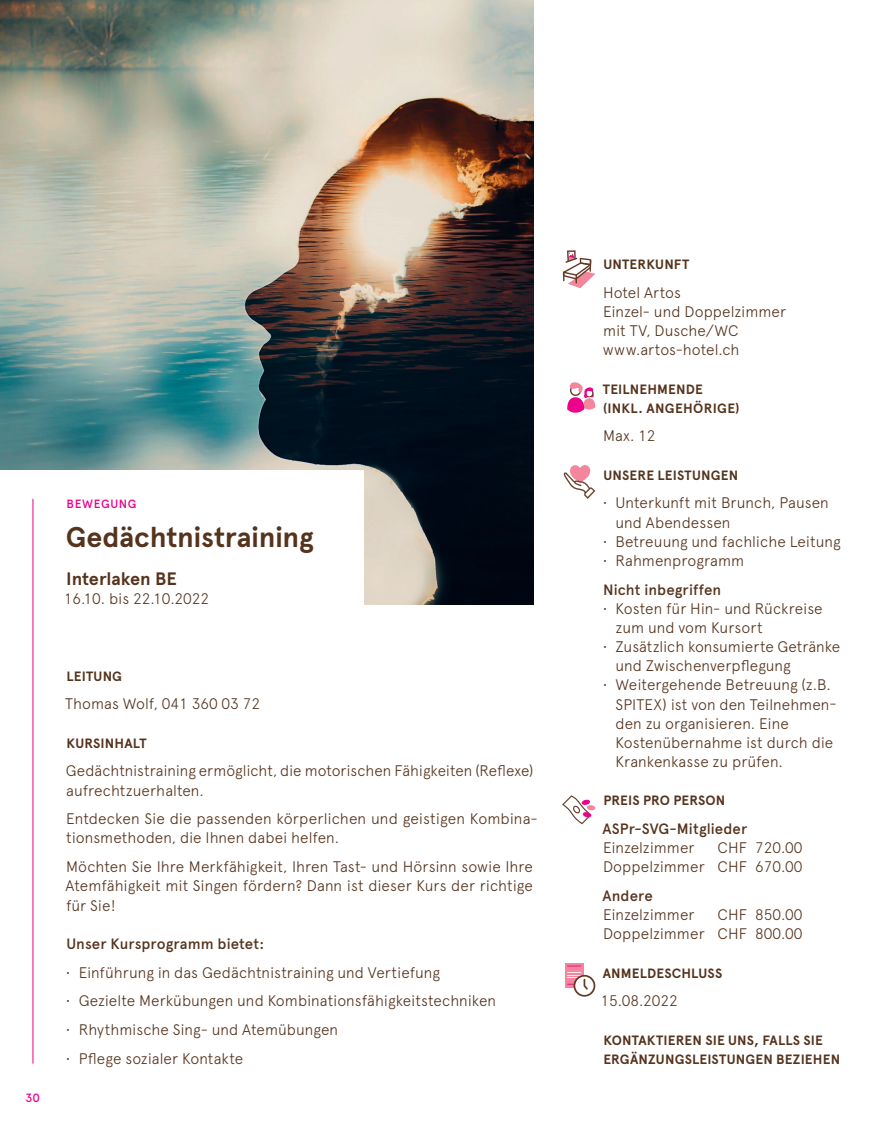
<style>
.page{position:relative;width:893px;height:1136px;background:#fff}
.page>*{position:absolute;margin:0;border:0;box-sizing:border-box;transform-origin:0 0}
.t1{font:700 28.5px "Apercu Pro";letter-spacing:-.005em;color:#55331d}
.t2{font:700 18px "Apercu Pro";color:#55331d}
.t3{font:300 15.3px/19.2px "Apercu Pro";letter-spacing:.005em;color:#55331d}
.t4{font:500 15px "Apercu Pro";letter-spacing:.005em;color:#55331d}
.t5{font:700 13.5px/19.2px "Apercu Pro";letter-spacing:.015em;color:#55331d}
.t6{font:500 12px "Apercu Pro";letter-spacing:.05em;color:#ed028c}
</style>
<div class="page">
<svg style="left:563px;top:250px;width:32px;height:38px"></svg>
<svg style="left:567px;top:382px;width:29px;height:30px"></svg>
<svg style="left:563px;top:465px;width:32px;height:34px"></svg>
<svg style="left:562px;top:795px;width:29px;height:29px"></svg>
<div style="left:587px;top:805px;width:8px;height:5px;background:#f3869d;border-radius:50%"></div>
<div style="left:565px;top:963px;width:19px;height:25px;background:#f3869d"></div>
<svg style="left:567px;top:965px;width:28px;height:31px"></svg>
<img style="left:0;top:0;width:534px;height:604px">
<div style="left:0;top:470px;width:364px;height:268px;background:#fff"></div>
<hr style="left:33px;top:499px;width:1px;height:564px;background:#ed028c">
<p class="t6" style="left:67px;top:495px;width:71px">BEWEGUNG</p>
<h1 class="t1" style="left:66px;top:515px;width:250px">Gedächtnistraining</h1>
<p class="t2" style="left:66px;top:565px;width:112px">Interlaken BE</p>
<p class="t3" style="left:64px;top:587px;width:147px">16.10. bis 22.10.2022</p>
<p class="t6" style="left:26px;top:1088px;width:16px">30</p>
<p class="t5" style="left:66px;top:666px;width:57px">LEITUNG</p>
<p class="t3" style="left:65px;top:693px;width:196px">Thomas Wolf, 041 360 03 72</p>
<p class="t5" style="left:66px;top:733px;width:82px">KURSINHALT</p>
<p class="t3" style="left:66px;top:760px;width:469px">Gedächtnistraining ermöglicht, die motorischen Fähigkeiten (Reflexe) aufrechtzuerhalten.</p>
<p class="t3" style="left:66px;top:807px;width:473px">Entdecken Sie die passenden körperlichen und geistigen Kombina&shy;tionsmethoden, die Ihnen dabei helfen.</p>
<p class="t3" style="left:66px;top:855px;width:469px;text-align:justify">Möchten Sie Ihre Merkfähigkeit, Ihren Tast- und Hörsinn sowie Ihre Atemfähigkeit mit Singen fördern? Dann ist dieser Kurs der richtige für Sie!</p>
<p class="t4" style="left:66px;top:932px;width:199px">Unser Kursprogramm bietet:</p>
<p class="t3" style="left:66px;top:961px;width:376px">• Einführung in das Gedächtnistraining und Vertiefung</p>
<p class="t3" style="left:66px;top:989px;width:432px">• Gezielte Merkübungen und Kombinationsfähigkeitstechniken</p>
<p class="t3" style="left:66px;top:1018px;width:274px">• Rhythmische Sing- und Atemübungen</p>
<p class="t3" style="left:66px;top:1047px;width:179px">• Pflege sozialer Kontakte</p>
<p class="t5" style="left:603px;top:254px;width:87px">UNTERKUNFT</p>
<p class="t3" style="left:603px;top:281px;width:185px">Hotel Artos<br>Einzel- und Doppelzimmer mit TV, Dusche/WC www.artos-hotel.ch</p>
<p class="t5" style="left:603px;top:379px;width:138px">TEILNEHMENDE (INKL. ANGEHÖRIGE)</p>
<p class="t3" style="left:603px;top:425px;width:54px">Max. 12</p>
<p class="t5" style="left:603px;top:465px;width:136px">UNSERE LEISTUNGEN</p>
<p class="t3" style="left:615px;top:492px;width:215px;text-indent:-13px">• Unterkunft mit Brunch, Pausen und Abendessen</p>
<p class="t3" style="left:603px;top:530px;width:239px">• Betreuung und fachliche Leitung</p>
<p class="t3" style="left:603px;top:549px;width:143px">• Rahmenprogramm</p>
<p class="t4" style="left:603px;top:578px;width:120px">Nicht inbegriffen</p>
<p class="t3" style="left:615px;top:597px;width:209px;text-indent:-13px">• Kosten für Hin- und Rückreise zum und vom Kursort</p>
<p class="t3" style="left:615px;top:635px;width:226px;text-indent:-13px">• Zusätzlich konsumierte Getränke und Zwischenverpflegung</p>
<p class="t3" style="left:615px;top:674px;width:223px;text-indent:-13px">• Weitergehende Betreuung (z.B.<br>SPITEX) ist von den Teilnehmen&shy;den zu organisieren. Eine<br>Kostenübernahme ist durch die<br>Krankenkasse zu prüfen.</p>
<p class="t5" style="left:603px;top:790px;width:124px">PREIS PRO PERSON</p>
<p class="t4" style="left:602px;top:817px;width:146px">ASPr-SVG-Mitglieder</p>
<p class="t3" style="left:603px;top:836px;width:93px">Einzelzimmer</p>
<p class="t3" style="left:603px;top:836px;width:201px;text-align:right">CHF 720.00<br>Doppelzimmer CHF 670.00</p>
<p class="t4" style="left:602px;top:884px;width:52px">Andere</p>
<p class="t3" style="left:603px;top:903px;width:93px">Einzelzimmer</p>
<p class="t3" style="left:603px;top:903px;width:201px;text-align:right">CHF 850.00<br>Doppelzimmer CHF 800.00</p>
<p class="t5" style="left:603px;top:962px;width:121px">ANMELDESCHLUSS</p>
<p class="t3" style="left:601px;top:989px;width:79px">15.08.2022</p>
<p class="t5" style="left:603px;top:1029px;width:238px">KONTAKTIEREN SIE UNS, FALLS SIE<br>ERGÄNZUNGSLEISTUNGEN BEZIEHEN</p>
</div>
